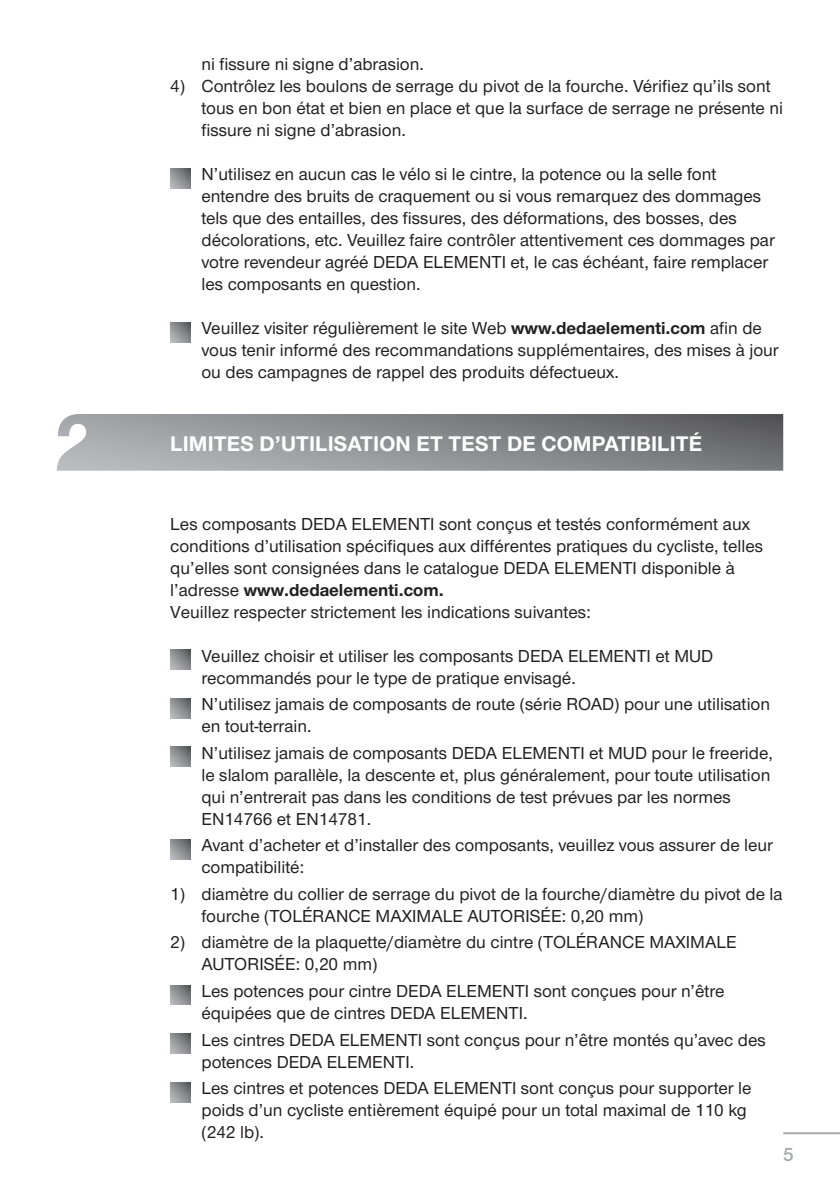
<style>
.page{position:relative;width:840px;height:1191px;background:#fff}
.page>*{position:absolute;margin:0;border:0;box-sizing:border-box;transform-origin:0 0}
.t1{font:700 22px "Nimbus San Nov";letter-spacing:.005em;color:#fff}
.t2{font:20px "Nimbus San Nov Sem Bol";color:#a8a9ad}
.t3{font:500 18px/22px "Nimbus San Nov";color:#231f20}
.s1{font-weight:700}
</style>
<div class="page">
<hr style="left:782px;top:1132px;width:57px;height:2px;background:#a8a9ad">
<svg style="left:57px;top:414px;width:725px;height:57px;background:#8e8f92"></svg>
<svg style="left:170px;top:650px;width:20px;height:19px"></svg>
<svg style="left:170px;top:698px;width:20px;height:20px"></svg>
<svg style="left:170px;top:747px;width:20px;height:19px"></svg>
<svg style="left:170px;top:839px;width:20px;height:20px"></svg>
<svg style="left:170px;top:985px;width:20px;height:20px"></svg>
<svg style="left:170px;top:1033px;width:20px;height:20px"></svg>
<svg style="left:170px;top:1082px;width:20px;height:20px"></svg>
<svg style="left:170px;top:168px;width:20px;height:20px"></svg>
<svg style="left:170px;top:322px;width:20px;height:20px"></svg>
<p class="t3" style="left:201px;top:53px;width:224px">ni fissure ni signe d’abrasion.</p>
<p class="t3" style="left:201px;top:75px;width:583px;text-indent:-31px">4) Contrôlez les boulons de serrage du pivot de la fourche. Vérifiez qu’ils sont tous en bon état et bien en place et que la surface de serrage ne présente ni fissure ni signe d’abrasion.</p>
<p class="t3" style="left:201px;top:163px;width:574px">N’utilisez en aucun cas le vélo si le cintre, la potence ou la selle font entendre des bruits de craquement ou si vous remarquez des dommages tels que des entailles, des fissures, des déformations, des bosses, des décolorations, etc. Veuillez faire contrôler attentivement ces dommages par votre revendeur agréé DEDA ELEMENTI et, le cas échéant, faire remplacer les composants en question.</p>
<p class="t3" style="left:201px;top:317px;width:578px">Veuillez visiter régulièrement le site Web <span class="s1">www.dedaelementi.com</span> afin de vous tenir informé des recommandations supplémentaires, des mises à jour ou des campagnes de rappel des produits défectueux.</p>
<p class="t1" style="left:170px;top:430px;width:50px">Limites</p>
<p class="t1" style="left:259px;top:430px;width:114px">d’uti lisation</p>
<p class="t1" style="left:416px;top:430px;width:47px">et test</p>
<p class="t1" style="left:506px;top:430px;width:197px">de compatibilité</p>
<p class="t3" style="left:170px;top:512px;width:594px">Les composants DEDA ELEMENTI sont conçus et testés conformément aux conditions d’utilisation spécifiques aux différentes pratiques du cycliste, telles qu’elles sont consignées dans le catalogue DEDA ELEMENTI disponible à l’adresse <span class="s1">www.dedaelementi.com.<br></span>Veuillez respecter strictement les indications suivantes:</p>
<p class="t3" style="left:201px;top:644px;width:513px">Veuillez choisir et utiliser les composants DEDA ELEMENTI et MUD recommandés pour le type de pratique envisagé.</p>
<p class="t3" style="left:201px;top:693px;width:377px">N’utilisez jamais de composants de route (série ROA</p>
<p class="t3" style="left:602px;top:693px;width:169px">D) pour une utilisation</p>
<p class="t3" style="left:201px;top:713px;width:572px;line-height:26.6px">en tout-terrain.<br>N’utilisez jamais de composants DEDA ELEMENTI et MUD pour le freeride,</p>
<p class="t3" style="left:201px;top:763px;width:570px">le slalom parallèle, la descente et, plus généralement, pour toute utilisation qui n’entrerait pas dans les conditions de test prévues par les normes<br>EN14766 et EN14781.</p>
<p class="t3" style="left:201px;top:834px;width:573px">Avant d’acheter et d’installer des composants, veuillez vous assurer de leur compatibilité:</p>
<p class="t3" style="left:201px;top:883px;width:582px;text-indent:-31px">1) diamètre du collier de serrage du pivot de la fourche/diamètre du pivot de la fourche (TOLÉRA</p>
<p class="t3" style="left:336px;top:905px;width:309px">NCE MAXIMALE AUTORISÉE: 0,20 mm)</p>
<p class="t3" style="left:170px;top:931px;width:417px">2) diamètre de la plaquette/diamètre du cintre (TOLÉRA</p>
<p class="t3" style="left:609px;top:931px;width:128px">NCE MAXIMALE</p>
<p class="t3" style="left:201px;top:951px;width:524px;line-height:26.6px">AUTORISÉE: 0,20 mm)<br>Les potences pour cintre DEDA ELEMENTI sont conçues pour n’être</p>
<p class="t3" style="left:201px;top:999px;width:565px;line-height:26.6px">équipées que de cintres DEDA ELEMENTI.<br>Les cintres DEDA ELEMENTI sont conçus pour n’être montés qu’avec des</p>
<p class="t3" style="left:201px;top:1048px;width:551px;line-height:26.6px">potences DEDA ELEMENTI.<br>Les cintres et potences DEDA ELEMENTI sont conçus pour supporter le</p>
<p class="t3" style="left:201px;top:1099px;width:546px">poids d’un cycliste entièrement équipé pour un total maximal de 110 kg (242 lb).</p>
<p class="t2" style="left:782px;top:1142px;width:12px">5</p>
</div>
